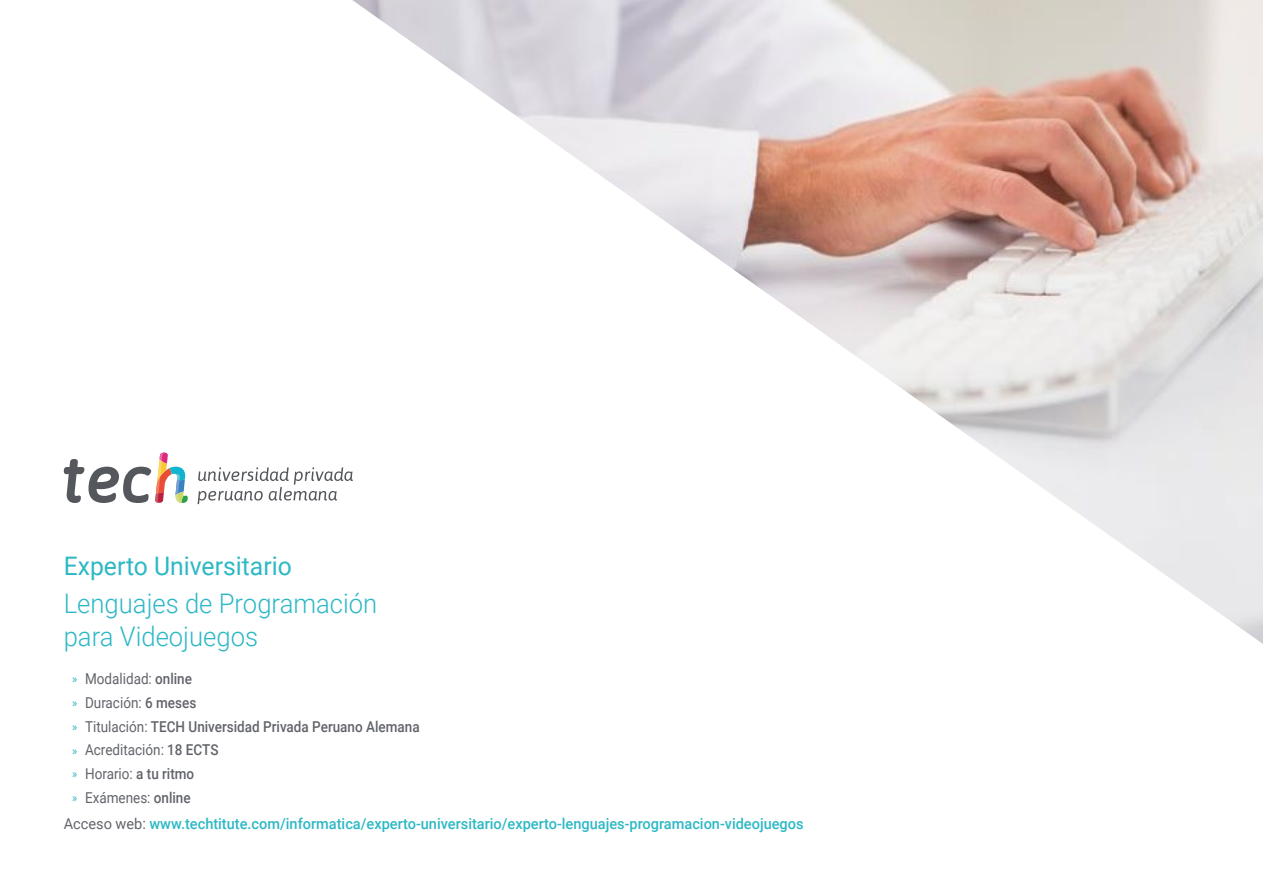
<style>
.page{position:relative;width:1263px;height:893px;background:#fff}
.page>*{position:absolute;margin:0;border:0;box-sizing:border-box;transform-origin:0 0}
.t1{font:300 27px/33px "Roboto";color:#2db8c5;scale:.95 1}
.t2{font:25.5px "Roboto";color:#2db8c5}
.t3{font:500 15px/23.7px "Roboto";color:#61646a;scale:.9 1}
.t4{font:500 15px "Roboto";color:#2db8c5}
.s1{font-weight:400;font-size:12px;color:#2db8c5}
.s2{font-weight:400}
.s3{font-weight:400;color:#61646a}
</style>
<div class="page">
<img style="left:352px;top:0;width:911px;height:644px">
<svg style="left:64px;top:453px;width:124px;height:50px"></svg>
<svg style="left:198px;top:467px;width:155px;height:37px"></svg>
<h2 class="t2" style="left:64px;top:548px;width:230px">Experto Universitario</h2>
<h1 class="t1" style="left:64px;top:586px;width:332px">Lenguajes de Programación para Videojuegos</h1>
<p class="t3" style="left:72px;top:666px;width:387px"><span class="s1">»</span> <span class="s2">Modalidad:</span> online<br><span class="s1">»</span> <span class="s2">Duración:</span> 6 meses<br><span class="s1">»</span> <span class="s2">Titulación:</span> TECH Universidad Privada Peruano Alemana <span class="s1">»</span> <span class="s2">Acreditación:</span> 18 ECTS<br><span class="s1">»</span> <span class="s2">Horario:</span> a tu ritmo<br><span class="s1">»</span> <span class="s2">Exámenes:</span> online</p>
<p class="t4" style="left:64px;top:813px;width:741px"><span class="s3">Acceso web:</span> www.techtitute.com/informatica/experto-universitario/experto-lenguajes-programacion-videojuegos</p>
</div>
